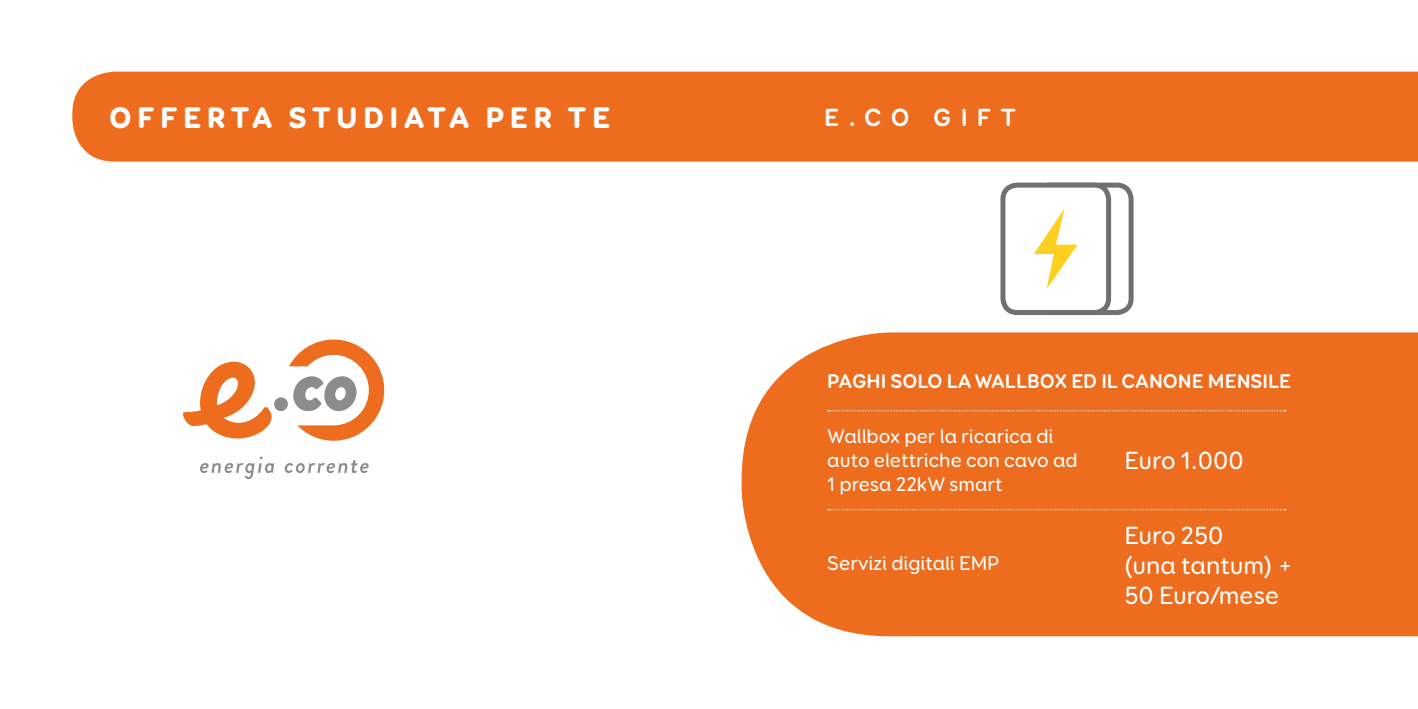
<style>
.page{position:relative;width:1418px;height:709px;background:#fff}
.page>*{position:absolute;margin:0;border:0;box-sizing:border-box;transform-origin:0 0}
.t1{font:900 30px "Booster Next FY";letter-spacing:.18em;color:#fff}
.t2{font:500 25px "Booster Next FY";color:#fff}
.t3{font:700 25px "Booster Next FY";letter-spacing:.37em;color:#fff}
.t4{font:500 20px/24px "Booster Next FY";color:#fff}
.t5{font:700 20px "Booster Next FY";color:#fff}
</style>
<div class="page">
<div style="left:72px;top:72px;width:1345px;height:90px;background:#ed6c1d"></div>
<div style="left:741px;top:332px;width:676px;height:304px;background:#ed6c1d"></div>
<svg style="left:828px;top:410px;width:457px;height:1px"></svg>
<svg style="left:828px;top:509px;width:457px;height:1px"></svg>
<svg style="left:200px;top:456px;width:74px;height:23px"></svg>
<svg style="left:285px;top:460px;width:84px;height:13px"></svg>
<div style="left:274px;top:397px;width:14px;height:14px;background:#8a8c8e;border-radius:50%"></div>
<svg style="left:289px;top:339px;width:95px;height:102px"></svg>
<svg style="left:183px;top:362px;width:89px;height:76px"></svg>
<div style="left:1032px;top:183px;width:101px;height:132px;border:5px solid #70706f;border-radius:14px"></div>
<div style="left:1002px;top:185px;width:106px;height:127px;background:#fff;border-radius:14px"></div>
<div style="left:1000px;top:183px;width:111px;height:132px;border:5px solid #70706f;border-radius:14px"></div>
<svg style="left:1034px;top:209px;width:43px;height:80px"></svg>
<p class="t1" style="left:109px;top:99px;width:502px">OFFERTA STUDIATA PER TE</p>
<p class="t3" style="left:824px;top:102px;width:193px">E.CO GIFT</p>
<p class="t5" style="left:827px;top:369px;width:465px">PAGHI SOLO LA WALLBOX ED IL CANONE MENSILE</p>
<p class="t4" style="left:827px;top:424px;width:252px">Wallbox per la ricarica di auto elettriche con cavo ad<br>1 presa 22kW smart</p>
<p class="t4" style="left:827px;top:551px;width:174px">Servizi digitali EMP</p>
<p class="t2" style="left:1124px;top:445px;width:121px">Euro 1.000</p>
<p class="t2" style="left:1124px;top:520px;width:100px">Euro 250</p>
<p class="t2" style="left:1124px;top:550px;width:170px">(una tantum) +</p>
<p class="t2" style="left:1124px;top:580px;width:156px">50 Euro/mese</p>
</div>
